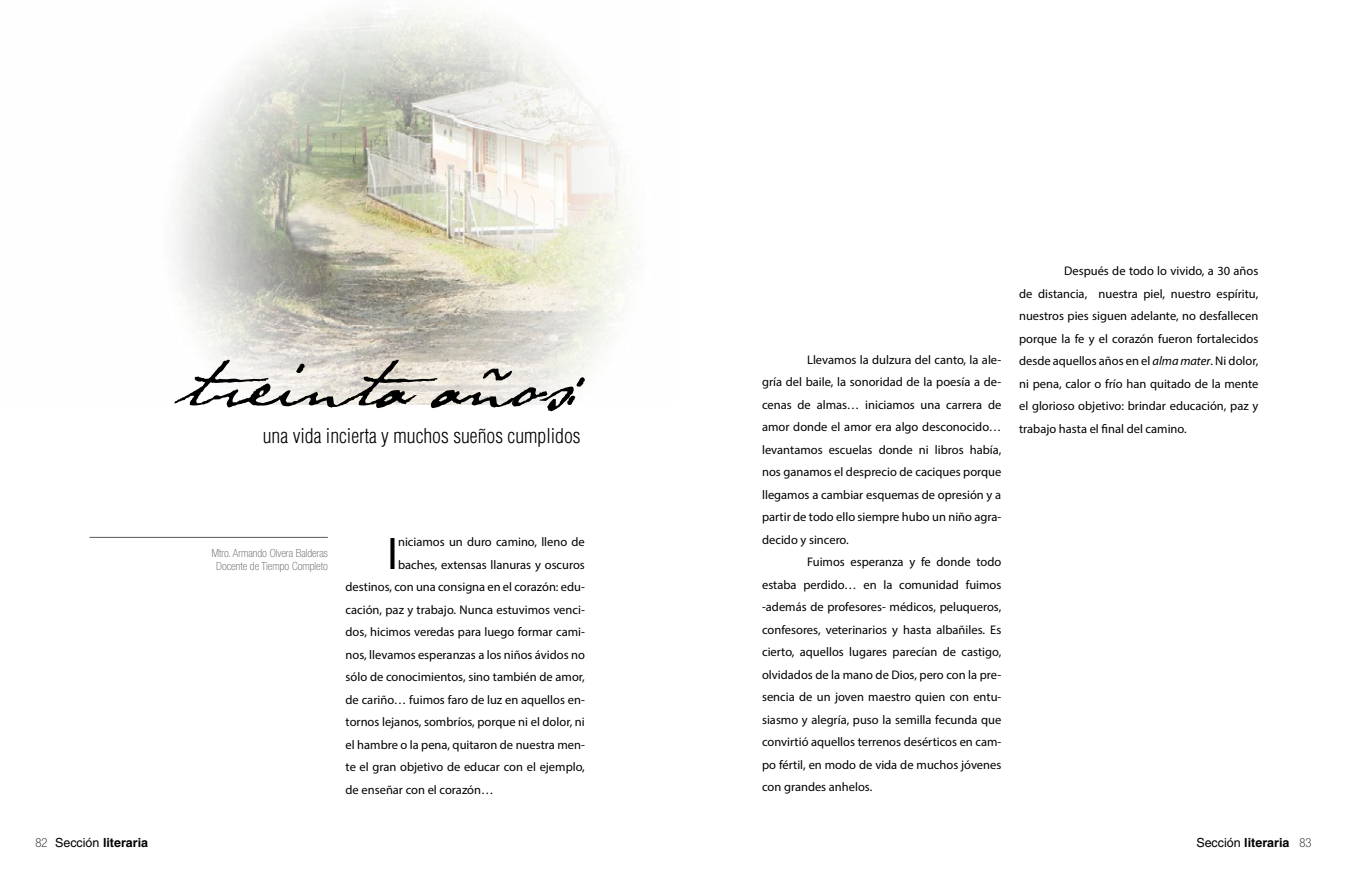
<style>
.page{position:relative;width:1347px;height:886px;background:#fff}
.page>*{position:absolute;margin:0;border:0;box-sizing:border-box;transform-origin:0 0}
.t1{font:101.38px "Byron";color:#000}
.t2{font:45.88px "Myriad Pro";color:#000}
.t3{font:300 condensed 20px "Helvetica";color:#000}
.t4{font:12.5px/22.5px "Myriad Pro";color:#000;text-align:justify}
.t5{font:700 12.5px "Helvetica CE";color:#000}
.t6{font:100 condensed 11.25px/13.5px "Helvetica Neue LT Std";color:#58595b;text-align:center}
.s1{font-style:italic}
.s2{font-family:"Helvetica Neue LT Std";font-weight:100;font-stretch:condensed}
.s3{font-family:"Helvetica";font-weight:400}
</style>
<div class="page">
<img style="left:176px;top:9px;width:457px;height:396px">
<hr style="left:89px;top:537px;width:239px;height:1px;background:#58595b">
<h1 class="t1" style="left:182px;top:311px;width:407px">treinta años:</h1>
<h3 class="t3" style="left:263px;top:423px;width:319px">una vida incierta y muchos sueños cumplidos</h3>
<p class="t6" style="left:212px;top:546px;width:117px">Mtro. Armando Olvera Balderas<br>Docente de Tiempo Completo</p>
<h2 class="t2" style="left:387px;top:525px;width:12px">I</h2>
<p class="t4" style="left:398px;top:531px;width:188px">niciamos un duro camino, lleno de</p>
<p class="t4" style="left:398px;top:553px;width:188px">baches, extensas llanuras y oscuros</p>
<p class="t4" style="left:345px;top:576px;width:241px">destinos, con una consigna en el corazón: edu-</p>
<p class="t4" style="left:345px;top:598px;width:241px">cación, paz y trabajo. Nunca estuvimos venci-</p>
<p class="t4" style="left:345px;top:621px;width:241px">dos, hicimos veredas para luego formar cami-</p>
<p class="t4" style="left:345px;top:643px;width:241px">nos, llevamos esperanzas a los niños ávidos no</p>
<p class="t4" style="left:345px;top:666px;width:241px">sólo de conocimientos, sino también de amor,</p>
<p class="t4" style="left:345px;top:688px;width:241px">de cariño… fuimos faro de luz en aquellos en-</p>
<p class="t4" style="left:345px;top:711px;width:241px">tornos lejanos, sombríos, porque ni el dolor, ni</p>
<p class="t4" style="left:345px;top:733px;width:241px">el hambre o la pena, quitaron de nuestra men-</p>
<p class="t4" style="left:345px;top:756px;width:241px">te el gran objetivo de educar con el ejemplo,</p>
<p class="t4" style="left:345px;top:778px;width:149px">de enseñar con el corazón…</p>
<p class="t4" style="left:762px;top:348px;width:241px;text-indent:45px">Llevamos la dulzura del canto, la ale&shy;gría del baile, la sonoridad de la poesía a de&shy;cenas de almas… iniciamos una carrera de amor donde el amor era algo desconocido… levantamos escuelas donde ni libros había, nos ganamos el desprecio de caciques porque llegamos a cambiar esquemas de opresión y a partir de todo ello siempre hubo un niño agra&shy;decido y sincero.</p>
<p class="t4" style="left:762px;top:551px;width:241px;text-indent:45px">Fuimos esperanza y fe donde todo estaba perdido… en la comunidad fuimos -además de profesores- médicos, peluqueros, confesores, veterinarios y hasta albañiles. Es cierto, aquellos lugares parecían de castigo, olvidados de la mano de Dios, pero con la pre&shy;sencia de un joven maestro quien con entu&shy;siasmo y alegría, puso la semilla fecunda que convirtió aquellos terrenos desérticos en cam&shy;po fértil, en modo de vida de muchos jóvenes con grandes anhelos.</p>
<p class="t4" style="left:1019px;top:259px;width:241px;text-indent:45px">Después de todo lo vivido, a 30 años de distancia, nuestra piel, nuestro espíritu, nuestros pies siguen adelante, no desfallecen porque la fe y el corazón fueron fortalecidos desde aquellos años en el <span class="s1">alma mater</span>. Ni dolor, ni pena, calor o frío han quitado de la mente el glorioso objetivo: brindar educación, paz y trabajo hasta el final del camino.</p>
<p class="t5" style="left:35px;top:835px;width:114px"><span class="s2">82</span> <span class="s3">Sección</span> literaria</p>
<p class="t5" style="left:1196px;top:835px;width:117px"><span class="s3">Sección</span> literaria <span class="s2">83</span></p>
</div>
